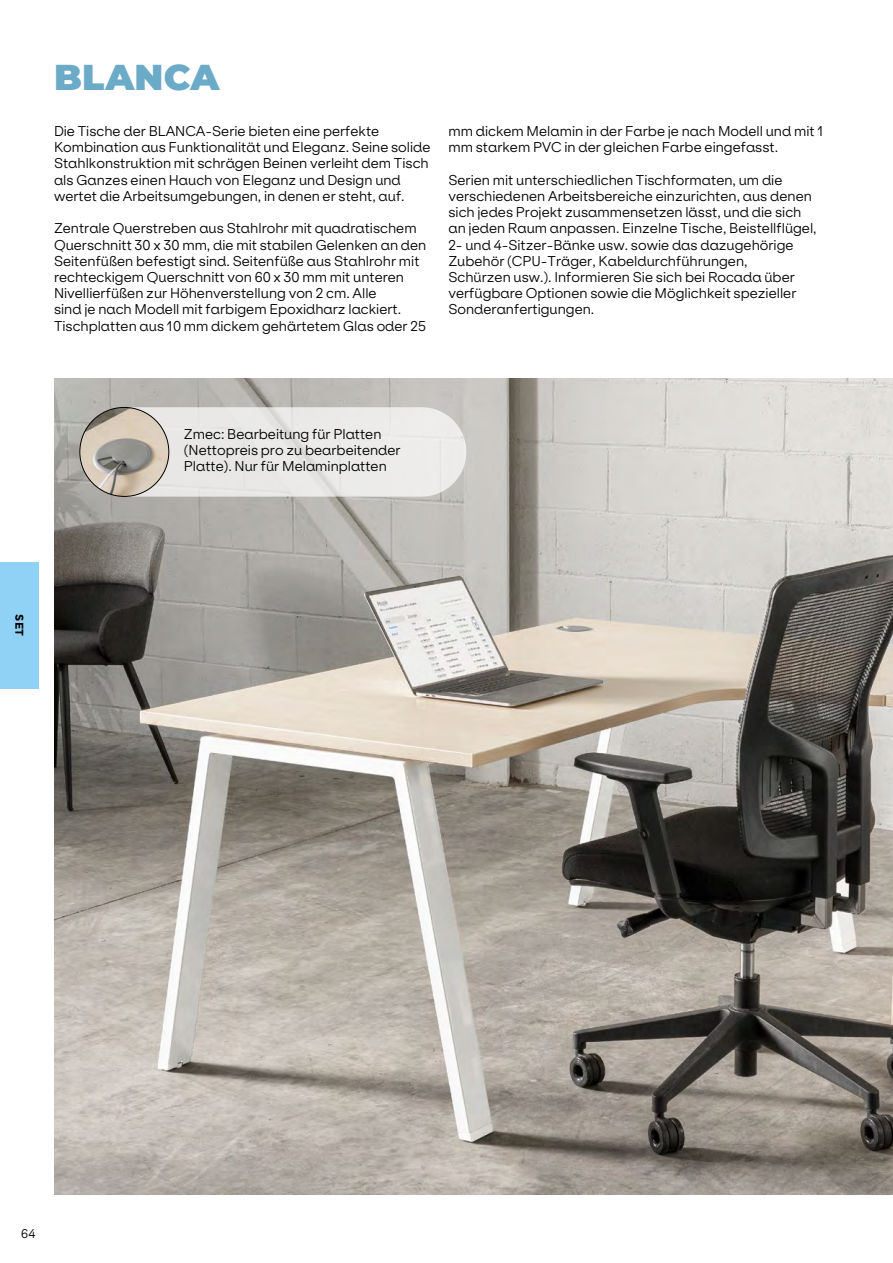
<style>
.page{position:relative;width:893px;height:1263px;background:#fff}
.page>*{position:absolute;margin:0;border:0;box-sizing:border-box;transform-origin:0 0}
.t1{font:900 36px "Montserrat";letter-spacing:.005em;color:#6cabc8}
.t2{font:300 13.5px/16.2px "Klarheit Kurrent";color:#000}
.t3{font:300 12px "Klarheit Kurrent";color:#000}
.t4{font:700 11.25px "Montserrat";color:#000}
</style>
<div class="page">
<div style="left:0;top:562px;width:38px;height:126px;background:#8fd2f5"></div>
<img style="left:54px;top:378px;width:839px;height:817px">
<div style="left:80px;top:407px;width:386px;height:90px;background:#eaeae8;border-radius:45px"></div>
<img style="left:80px;top:407px;width:89px;height:89px;border-radius:44px">
<h1 class="t1" style="left:54px;top:50px;width:167px">BLANCA</h1>
<p class="t2" style="left:54px;top:122px;width:378px">Die Tische der BLANCA-Serie bieten eine perfekte Kombination aus Funktionalität und Eleganz. Seine solide Stahlkonstruktion mit schrägen Beinen verleiht dem Tisch als Ganzes einen Hauch von Eleganz und Design und wertet die Arbeitsumgebungen, in denen er steht, auf.</p>
<p class="t2" style="left:54px;top:219px;width:374px">Zentrale Querstreben aus Stahlrohr mit quadratischem Querschnitt 30 x 30 mm, die mit stabilen Gelenken an den Seitenfüßen befestigt sind. Seitenfüße aus Stahlrohr mit rechteckigem Querschnitt von 60 x 30 mm mit unteren Nivellierfüßen zur Höhenverstellung von 2 cm. Alle<br>sind je nach Modell mit farbigem Epoxidharz lackiert.<br>Tischplatten aus 10 mm dickem gehärtetem Glas oder 25</p>
<p class="t2" style="left:448px;top:122px;width:377px">mm dickem Melamin in der Farbe je nach Modell und mit 1 mm starkem PVC in der gleichen Farbe eingefasst.</p>
<p class="t2" style="left:448px;top:170px;width:370px">Serien mit unterschiedlichen Tischformaten, um die verschiedenen Arbeitsbereiche einzurichten, aus denen sich jedes Projekt zusammensetzen lässt, und die sich an jeden Raum anpassen. Einzelne Tische, Beistellflügel, 2- und 4-Sitzer-Bänke usw. sowie das dazugehörige Zubehör (CPU-Träger, Kabeldurchführungen,<br>Schürzen usw.). Informieren Sie sich bei Rocada über verfügbare Optionen sowie die Möglichkeit spezieller Sonderanfertigungen.</p>
<p class="t2" style="left:184px;top:425px;width:218px">Zmec: Bearbeitung für Platten (Nettopreis pro zu bearbeitender<br>Platte). Nur für Melaminplatten</p>
<p class="t4" style="left:26px;top:614px;width:23px;rotate:90deg">SET</p>
<p class="t3" style="left:21px;top:1223px;width:16px">64</p>
</div>
